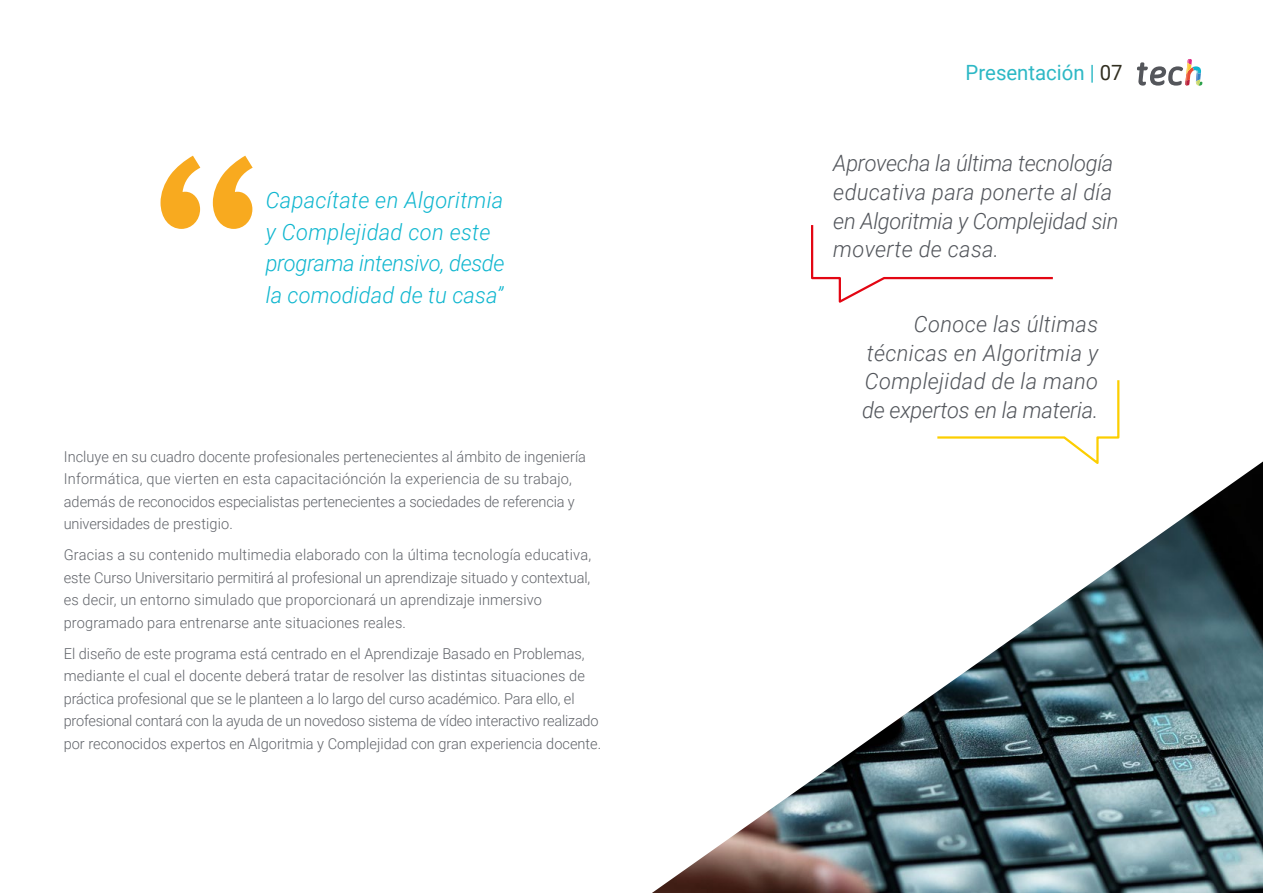
<style>
.page{position:relative;width:1263px;height:893px;background:#fff}
.page>*{position:absolute;margin:0;border:0;box-sizing:border-box;transform-origin:0 0}
.t1{font:italic 300 22.5px/28.5px "Roboto";letter-spacing:-.01em;color:#52555b;text-align:justify}
.t2{font:italic 300 22.5px/31.5px "Roboto";letter-spacing:.015em;color:#0fb6cf}
.t3{font:21px "Roboto";color:#2db8c5}
.t4{font:300 15px/22.5px "Roboto";color:#61646a}
.s1{color:#312e20}
</style>
<div class="page">
<svg style="left:161px;top:156px;width:92px;height:73px"></svg>
<svg style="left:937px;top:380px;width:183px;height:81px"></svg>
<svg style="left:811px;top:225px;width:242px;height:78px"></svg>
<svg style="left:1137px;top:59px;width:65px;height:27px"></svg>
<img style="left:652px;top:461px;width:611px;height:432px">
<h1 class="t2" style="left:266px;top:184px;width:240px">Capacítate en Algoritmia y Complejidad con este programa intensivo, desde la comodidad de tu casa”</h1>
<p class="t4" style="left:64px;top:445px;width:524px">Incluye en su cuadro docente profesionales pertenecientes al ámbito de ingeniería Informática, que vierten en esta capacitaciónción la experiencia de su trabajo, además de reconocidos especialistas pertenecientes a sociedades de referencia y universidades de prestigio.</p>
<p class="t4" style="left:64px;top:543px;width:529px">Gracias a su contenido multimedia elaborado con la última tecnología educativa, este Curso Universitario permitirá al profesional un aprendizaje situado y contextual, es decir, un entorno simulado que proporcionará un aprendizaje inmersivo programado para entrenarse ante situaciones reales.</p>
<p class="t4" style="left:64px;top:642px;width:539px">El diseño de este programa está centrado en el Aprendizaje Basado en Problemas, mediante el cual el docente deberá tratar de resolver las distintas situaciones de práctica profesional que se le planteen a lo largo del curso académico. Para ello, el profesional contará con la ayuda de un novedoso sistema de vídeo interactivo realizado por reconocidos expertos en Algoritmia y Complejidad con gran experiencia docente.</p>
<h2 class="t3" style="left:966px;top:57px;width:159px">Presentación | <span class="s1">07</span></h2>
<h1 class="t1" style="left:833px;top:148px;width:287px;text-align:left">Aprovecha la última tecnología educativa para ponerte al día en Algoritmia y Complejidad sin moverte de casa.</h1>
<h1 class="t1" style="left:862px;top:309px;width:238px;text-indent:52px">Conoce las últimas técnicas en Algoritmia y Complejidad de la mano de expertos en la materia.</h1>
</div>
